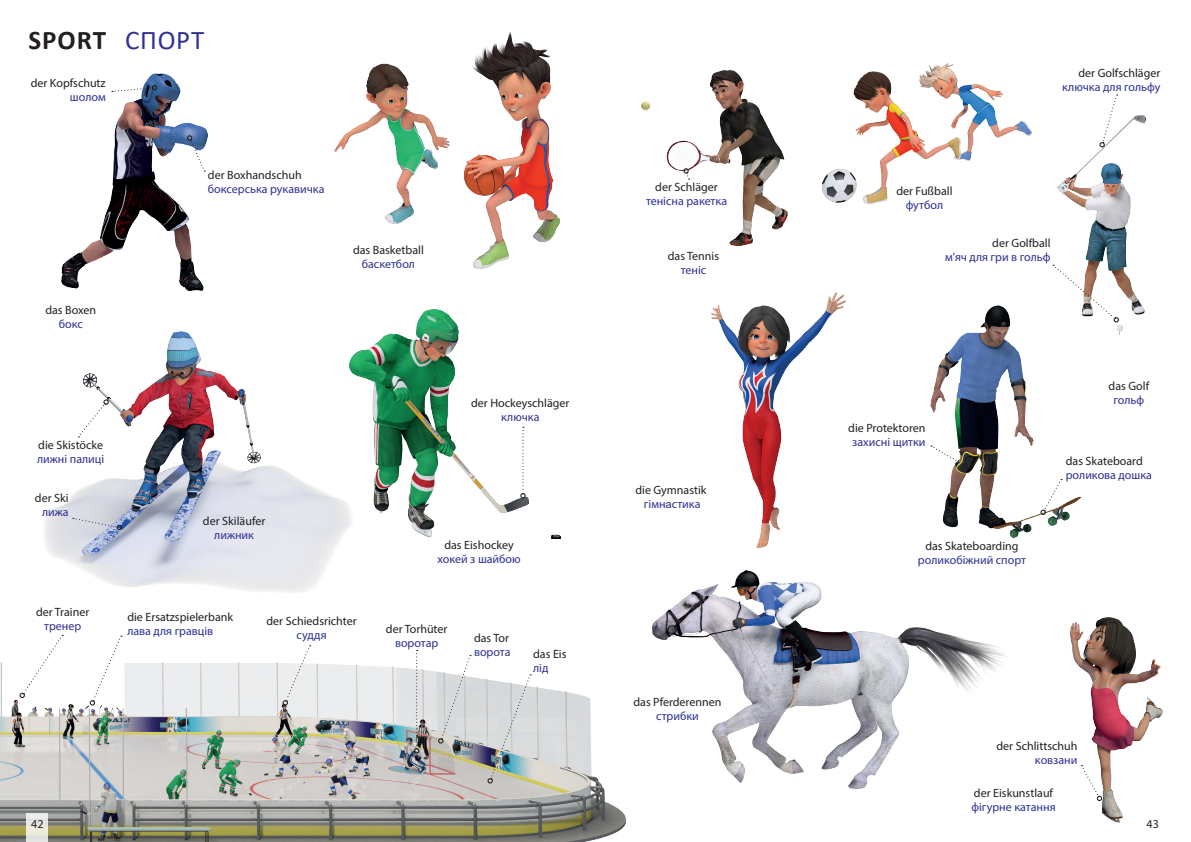
<style>
.page{position:relative;width:1191px;height:842px;background:#fff}
.page>*{position:absolute;margin:0;border:0;box-sizing:border-box;transform-origin:0 0}
.t1{font:700 27px "Calibri";letter-spacing:.04em;color:#231f20}
.t2{font:12px/14px "Myriad Pro";color:#231f20;text-align:center}
.t3{font:12px "Myriad Pro";color:#2e3092}
.s1{font-weight:400;color:#2e3092}
.s2{color:#2e3092}
.s3{font-family:"Arial";font-size:11.3px;color:#2e3092}
</style>
<div class="page">
<img style="left:0;top:634px;width:626px;height:208px">
<img style="left:44px;top:331px;width:305px;height:262px">
<img style="left:349px;top:310px;width:211px;height:228px">
<img style="left:1070px;top:617px;width:92px;height:205px">
<img style="left:334px;top:31px;width:226px;height:237px">
<img style="left:62px;top:74px;width:146px;height:217px">
<svg style="left:438px;top:655px;width:33px;height:88px"></svg>
<svg style="left:487px;top:674px;width:44px;height:109px;background:#c5cccc"></svg>
<svg style="left:73px;top:518px;width:49px;height:12px"></svg>
<svg style="left:78px;top:399px;width:31px;height:38px"></svg>
<svg style="left:283px;top:645px;width:28px;height:60px"></svg>
<svg style="left:90px;top:636px;width:32px;height:69px"></svg>
<svg style="left:20px;top:635px;width:43px;height:63px"></svg>
<svg style="left:1081px;top:765px;width:21px;height:36px"></svg>
<svg style="left:112px;top:85px;width:45px;height:7px"></svg>
<svg style="left:187px;top:135px;width:18px;height:36px"></svg>
<img style="left:822px;top:63px;width:209px;height:141px">
<img style="left:652px;top:570px;width:354px;height:218px">
<img style="left:1057px;top:115px;width:88px;height:220px">
<img style="left:711px;top:293px;width:134px;height:255px">
<img style="left:642px;top:71px;width:145px;height:174px">
<img style="left:930px;top:305px;width:150px;height:232px">
<svg style="left:931px;top:445px;width:36px;height:23px"></svg>
<svg style="left:1040px;top:479px;width:22px;height:36px"></svg>
<svg style="left:1053px;top:265px;width:66px;height:57px"></svg>
<svg style="left:1099px;top:94px;width:18px;height:53px"></svg>
<svg style="left:683px;top:168px;width:6px;height:12px"></svg>
<svg style="left:520px;top:427px;width:5px;height:71px"></svg>
<svg style="left:414px;top:650px;width:5px;height:103px"></svg>
<svg style="left:27px;top:813px;width:21px;height:29px"></svg>
<h1 class="t1" style="left:28px;top:21px;width:177px">SPORT <span class="s1">СПОРТ</span></h1>
<p class="t2" style="left:31px;top:76px;width:77px">der Kopfschutz</p>
<p class="t3" style="left:70px;top:90px;width:37px">шолом</p>
<p class="t2" style="left:45px;top:303px;width:52px">das Boxen</p>
<p class="t3" style="left:59px;top:317px;width:25px">бокс</p>
<p class="t2" style="left:208px;top:168px;width:95px">der Boxhandschuh</p>
<p class="t3" style="left:208px;top:182px;width:118px">боксерська рукавичка</p>
<p class="t2" style="left:353px;top:243px;width:72px">das Basketball</p>
<p class="t3" style="left:362px;top:256px;width:55px">баскетбол</p>
<p class="t2" style="left:38px;top:438px;width:66px">die Skistöcke</p>
<p class="t3" style="left:37px;top:451px;width:69px">лижні палиці</p>
<p class="t2" style="left:35px;top:490px;width:35px">der Ski</p>
<p class="t3" style="left:42px;top:504px;width:28px">лижа</p>
<p class="t2" style="left:203px;top:514px;width:64px">der Skiläufer</p>
<p class="t3" style="left:214px;top:528px;width:41px">лижник</p>
<p class="t2" style="left:36px;top:604px;width:55px">der Trainer</p>
<p class="t3" style="left:44px;top:618px;width:39px">тренер</p>
<p class="t2" style="left:127px;top:610px;width:107px">die Ersatzspielerbank</p>
<p class="t3" style="left:127px;top:623px;width:87px">лава для гравців</p>
<p class="t2" style="left:266px;top:613px;width:92px">der Schiedsrichter</p>
<p class="t3" style="left:297px;top:627px;width:31px">суддя</p>
<p class="t2" style="left:471px;top:396px;width:100px">der Hockeyschläger</p>
<p class="t3" style="left:501px;top:409px;width:40px">ключка</p>
<p class="t2" style="left:444px;top:537px;width:71px">das Eishockey</p>
<p class="t3" style="left:437px;top:551px;width:85px">хокей з шайбою</p>
<p class="t2" style="left:386px;top:621px;width:63px">der Torhüter</p>
<p class="t3" style="left:395px;top:635px;width:45px">воротар</p>
<p class="t2" style="left:474px;top:630px;width:36px">das Tor</p>
<p class="t3" style="left:474px;top:644px;width:38px">ворота</p>
<p class="t2" style="left:533px;top:647px;width:35px">das Eis</p>
<p class="t3" style="left:533px;top:661px;width:17px">лід</p>
<p class="t2" style="left:31px;top:817px;width:14px">42</p>
<p class="t2" style="left:655px;top:180px;width:64px">der Schläger</p>
<p class="t3" style="left:646px;top:194px;width:83px">тенісна ракетка</p>
<p class="t2" style="left:668px;top:249px;width:53px">das Tennis</p>
<p class="t3" style="left:681px;top:263px;width:27px">теніс</p>
<p class="t2" style="left:635px;top:482px;width:73px">die Gymnastik <span class="s2">гімн</span><span class="s3">а</span><span class="s2">стика</span></p>
<p class="t2" style="left:633px;top:695px;width:89px">das Pferderennen</p>
<p class="t3" style="left:656px;top:709px;width:44px">стрибки</p>
<p class="t2" style="left:1078px;top:66px;width:83px">der Golfschläger</p>
<p class="t3" style="left:1062px;top:80px;width:100px">ключка для гольфу</p>
<p class="t2" style="left:896px;top:184px;width:58px">der Fußball</p>
<p class="t3" style="left:905px;top:198px;width:39px">футбол</p>
<p class="t2" style="left:992px;top:236px;width:60px">der Golfball</p>
<p class="t3" style="left:945px;top:250px;width:107px">м'яч для гри в гольф</p>
<p class="t2" style="left:848px;top:421px;width:79px">die Protektoren</p>
<p class="t3" style="left:852px;top:434px;width:75px">захисні щитки</p>
<p class="t2" style="left:925px;top:539px;width:95px">das Skateboarding</p>
<p class="t3" style="left:918px;top:553px;width:110px">роликобіжний спорт</p>
<p class="t2" style="left:1108px;top:379px;width:42px">das Golf</p>
<p class="t3" style="left:1113px;top:393px;width:32px">гольф</p>
<p class="t2" style="left:1065px;top:454px;width:79px">das Skateboard</p>
<p class="t3" style="left:1065px;top:467px;width:88px">роликова дошка</p>
<p class="t2" style="left:996px;top:738px;width:82px">der Schlittschuh</p>
<p class="t3" style="left:1035px;top:752px;width:44px">ковзани</p>
<p class="t2" style="left:974px;top:786px;width:81px">der Eiskunstlauf</p>
<p class="t3" style="left:971px;top:800px;width:86px">фігурне катання</p>
<p class="t2" style="left:1146px;top:817px;width:14px">43</p>
</div>
